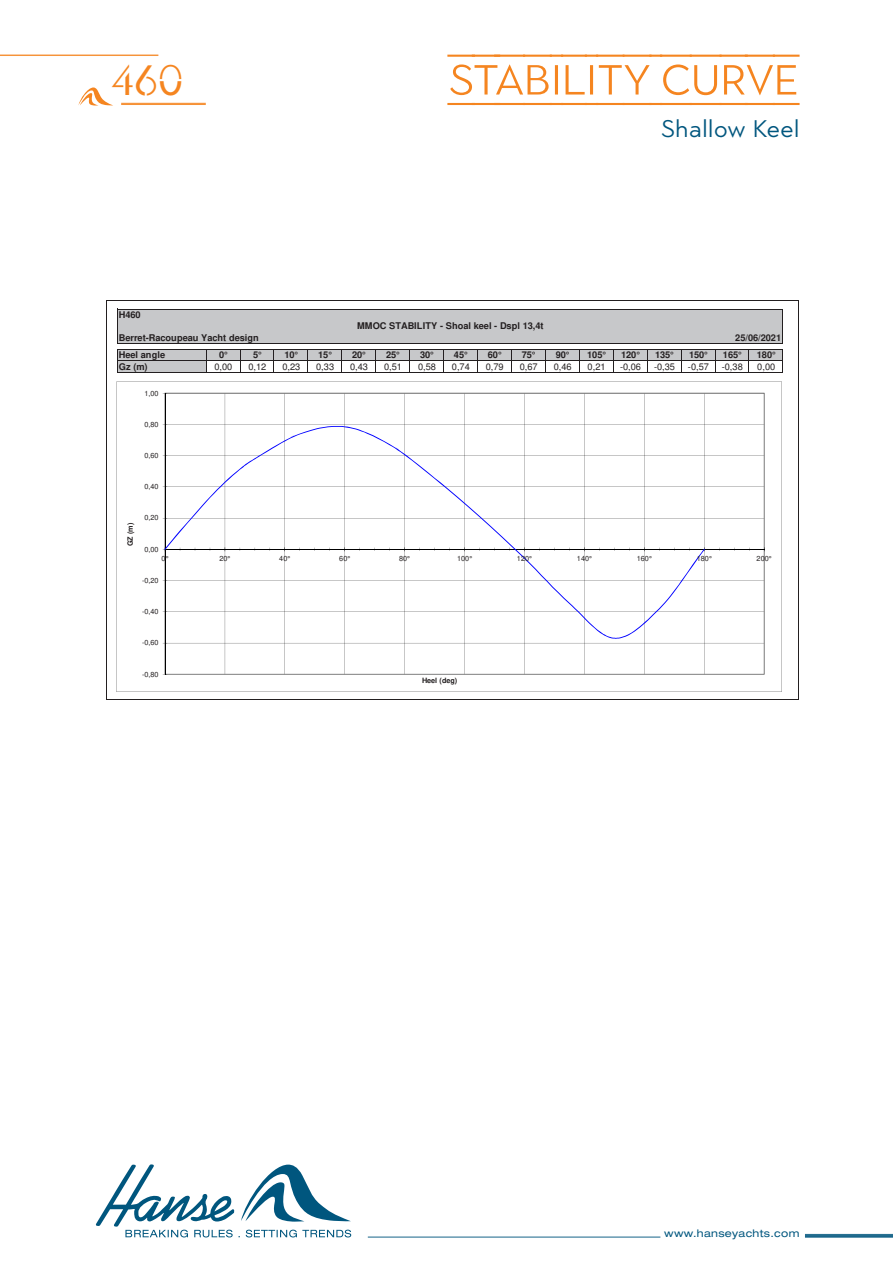
<style>
.page{position:relative;width:893px;height:1263px;background:#fff}
.page>*{position:absolute;margin:0;border:0;box-sizing:border-box;transform-origin:0 0}
.t1{font:72px "Town 70 Accent Light 2";letter-spacing:-.025em;color:#f58520}
.t2{font:42.3px "Town 40 Stencil Regular Mixed";color:#f58520}
.t3{font:24px "Town 80 Text";letter-spacing:.03em;color:#00567e}
.t4{font:expanded 10.5px "Helvetica Neue LT Pro";letter-spacing:.03em;color:#00567e}
.t5{font:700 9.3px/17.2px "Helvetica";letter-spacing:-.01em;color:#231f20}
.t6{font:9.3px "Helvetica";letter-spacing:-.01em;color:#231f20}
.t7{font:7.2px "Helvetica";letter-spacing:-.01em;color:#231f20}
.t8{font:700 7.2px "Helvetica";letter-spacing:-.01em;color:#231f20}
</style>
<div class="page">
<div style="left:117px;top:309px;width:666px;height:35px;background:#c7c8ca"></div>
<div style="left:117px;top:349px;width:666px;height:12px;background:#c7c8ca"></div>
<div style="left:117px;top:361px;width:89px;height:11px;background:#c7c8ca"></div>
<hr style="left:117px;top:309px;width:1px;height:35px;background:#231f20">
<hr style="left:782px;top:310px;width:1px;height:34px;background:#231f20">
<hr style="left:106px;top:300px;width:1px;height:400px;background:#231f20">
<hr style="left:798px;top:301px;width:1px;height:399px;background:#231f20">
<svg style="left:117px;top:349px;width:1px;height:24px"></svg>
<svg style="left:782px;top:350px;width:1px;height:22px"></svg>
<svg style="left:206px;top:350px;width:1px;height:22px"></svg>
<svg style="left:240px;top:350px;width:1px;height:22px"></svg>
<svg style="left:307px;top:350px;width:1px;height:22px"></svg>
<svg style="left:341px;top:350px;width:1px;height:22px"></svg>
<svg style="left:375px;top:350px;width:1px;height:22px"></svg>
<svg style="left:409px;top:350px;width:1px;height:22px"></svg>
<svg style="left:443px;top:350px;width:1px;height:22px"></svg>
<svg style="left:477px;top:350px;width:1px;height:22px"></svg>
<svg style="left:511px;top:350px;width:1px;height:22px"></svg>
<svg style="left:545px;top:350px;width:1px;height:22px"></svg>
<svg style="left:579px;top:350px;width:1px;height:22px"></svg>
<svg style="left:613px;top:350px;width:1px;height:22px"></svg>
<svg style="left:647px;top:350px;width:1px;height:22px"></svg>
<svg style="left:681px;top:350px;width:1px;height:22px"></svg>
<svg style="left:715px;top:350px;width:1px;height:22px"></svg>
<svg style="left:748px;top:350px;width:1px;height:22px"></svg>
<hr style="left:107px;top:300px;width:691px;height:1px;background:#231f20">
<hr style="left:118px;top:309px;width:665px;height:1px;background:#231f20">
<hr style="left:118px;top:343px;width:665px;height:1px;background:#231f20">
<hr style="left:118px;top:349px;width:665px;height:1px;background:#231f20">
<hr style="left:118px;top:360px;width:665px;height:1px;background:#231f20">
<hr style="left:118px;top:372px;width:665px;height:1px;background:#231f20">
<hr style="left:107px;top:699px;width:691px;height:1px;background:#231f20">
<svg style="left:116px;top:382px;width:666px;height:310px"></svg>
<svg style="left:96px;top:1164px;width:255px;height:73px"></svg>
<hr style="left:368px;top:1237px;width:292px;height:1px;background:#00567e">
<svg style="left:805px;top:1234px;width:88px;height:4px"></svg>
<hr style="left:121px;top:103px;width:85px;height:2px;background:#f58520">
<hr style="left:0;top:55px;width:158px;height:1px;background:#f58520">
<svg style="left:78px;top:87px;width:35px;height:19px"></svg>
<h2 class="t2" style="left:111px;top:56px;width:74px">460</h2>
<p class="t1" style="left:448px;top:38px;width:353px">STABILITY CURVE</p>
<p class="t3" style="left:661px;top:113px;width:140px">Shallow Keel</p>
<p class="t5" style="left:119px;top:307px;width:23px">H460</p>
<p class="t5" style="left:119px;top:330px;width:142px">Berret-Racoupeau Yacht design<br>Heel angle</p>
<p class="t5" style="left:357px;top:318px;width:188px">MMOC STABILITY - Shoal keel - Dspl 13,4t</p>
<p class="t5" style="left:735px;top:330px;width:47px">25/06/2021</p>
<p class="t5" style="left:219px;top:347px;width:10px">0°</p>
<p class="t5" style="left:253px;top:347px;width:10px">5°</p>
<p class="t5" style="left:284px;top:347px;width:15px">10°</p>
<p class="t5" style="left:318px;top:347px;width:15px">15°</p>
<p class="t5" style="left:352px;top:347px;width:15px">20°</p>
<p class="t5" style="left:386px;top:347px;width:15px">25°</p>
<p class="t5" style="left:420px;top:347px;width:15px">30°</p>
<p class="t5" style="left:454px;top:347px;width:15px">45°</p>
<p class="t5" style="left:488px;top:347px;width:15px">60°</p>
<p class="t5" style="left:522px;top:347px;width:15px">75°</p>
<p class="t5" style="left:556px;top:347px;width:15px">90°</p>
<p class="t5" style="left:587px;top:347px;width:20px">105°</p>
<p class="t5" style="left:621px;top:347px;width:20px">120°</p>
<p class="t5" style="left:655px;top:347px;width:20px">135°</p>
<p class="t5" style="left:689px;top:347px;width:20px">150°</p>
<p class="t5" style="left:723px;top:347px;width:20px">165°</p>
<p class="t5" style="left:757px;top:347px;width:20px">180°</p>
<p class="t5" style="left:119px;top:358px;width:30px">Gz (m)</p>
<p class="t6" style="left:214px;top:363px;width:19px">0,00</p>
<p class="t6" style="left:248px;top:363px;width:19px">0,12</p>
<p class="t6" style="left:282px;top:363px;width:19px">0,23</p>
<p class="t6" style="left:316px;top:363px;width:19px">0,33</p>
<p class="t6" style="left:350px;top:363px;width:19px">0,43</p>
<p class="t6" style="left:384px;top:363px;width:19px">0,51</p>
<p class="t6" style="left:418px;top:363px;width:19px">0,58</p>
<p class="t6" style="left:452px;top:363px;width:19px">0,74</p>
<p class="t6" style="left:486px;top:363px;width:19px">0,79</p>
<p class="t6" style="left:520px;top:363px;width:19px">0,67</p>
<p class="t6" style="left:554px;top:363px;width:19px">0,46</p>
<p class="t6" style="left:588px;top:363px;width:19px">0,21</p>
<p class="t6" style="left:620px;top:363px;width:23px">-0,06</p>
<p class="t6" style="left:654px;top:363px;width:23px">-0,35</p>
<p class="t6" style="left:688px;top:363px;width:23px">-0,57</p>
<p class="t6" style="left:722px;top:363px;width:23px">-0,38</p>
<p class="t6" style="left:757px;top:363px;width:19px">0,00</p>
<p class="t7" style="left:144px;top:390px;width:16px">1,00</p>
<p class="t7" style="left:144px;top:422px;width:16px">0,80</p>
<p class="t7" style="left:144px;top:453px;width:16px">0,60</p>
<p class="t7" style="left:144px;top:484px;width:16px">0,40</p>
<p class="t8" style="left:127px;top:546px;width:25px;rotate:-90deg">GZ (m)</p>
<p class="t7" style="left:144px;top:515px;width:16px">0,20</p>
<p class="t7" style="left:144px;top:546px;width:16px">0,00</p>
<p class="t7" style="left:162px;top:555px;width:9px">0°</p>
<p class="t7" style="left:219px;top:555px;width:13px">20°</p>
<p class="t7" style="left:279px;top:555px;width:13px">40°</p>
<p class="t7" style="left:339px;top:555px;width:13px">60°</p>
<p class="t7" style="left:399px;top:555px;width:13px">80°</p>
<p class="t7" style="left:457px;top:555px;width:17px">100°</p>
<p class="t7" style="left:517px;top:555px;width:17px">120°</p>
<p class="t7" style="left:577px;top:555px;width:17px">140°</p>
<p class="t7" style="left:637px;top:555px;width:17px">160°</p>
<p class="t7" style="left:697px;top:555px;width:17px">180°</p>
<p class="t7" style="left:757px;top:555px;width:17px">200°</p>
<p class="t7" style="left:142px;top:578px;width:18px">-0,20</p>
<p class="t7" style="left:142px;top:609px;width:18px">-0,40</p>
<p class="t7" style="left:142px;top:640px;width:18px">-0,60</p>
<p class="t7" style="left:142px;top:671px;width:18px">-0,80</p>
<p class="t8" style="left:422px;top:678px;width:37px">Heel (deg)</p>
<p class="t4" style="left:664px;top:1227px;width:137px">www.hanseyachts.com</p>
</div>
